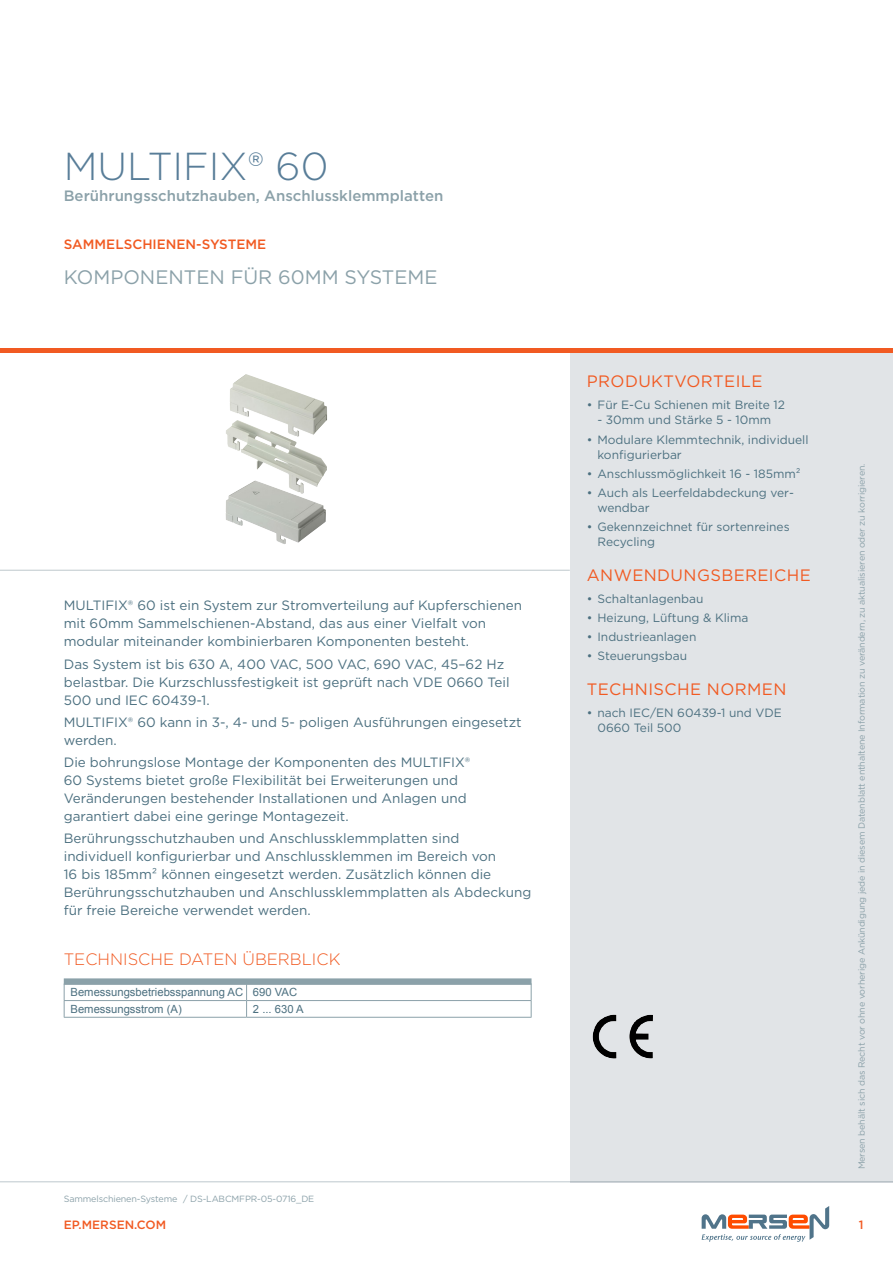
<style>
.page{position:relative;width:893px;height:1263px;background:#fff}
.page>*{position:absolute;margin:0;border:0;box-sizing:border-box;transform-origin:0 0}
.t1{font:300 39px "Gotham";color:#587d98}
.t2{font:19.5px "Gotham";color:#8ba1a9}
.t3{font:16.5px "Gotham";letter-spacing:.025em;color:#f15a22}
.t4{font:300 16.5px "Gotham";color:#f15a22}
.t5{font:500 15px "Gotham";color:#8ba1a9}
.t6{font:13.5px/18px "Gotham";color:#4c7080}
.t7{font:500 13.5px "Gotham";color:#f15a22}
.t8{font:12px/15px "Gotham";color:#4c7080}
.t9{font:500 12px "Gotham";color:#f15a22}
.t10{font:11.25px/16.6px "Arial";color:#4c7080}
.t11{font:9px "Gotham";letter-spacing:-.015em;color:#8ba1a9}
</style>
<div class="page">
<hr style="left:0;top:1181px;width:893px;height:1px;background:#bec8cd">
<div style="left:570px;top:353px;width:323px;height:829px;background:#e1e4e7"></div>
<hr style="left:0;top:349px;width:893px;height:4px;background:#f15a22">
<hr style="left:0;top:570px;width:570px;height:1px;background:#bec8cd">
<svg style="left:702px;top:1206px;width:127px;height:36px"></svg>
<div style="left:64px;top:978px;width:467px;height:7px;background:#8ba1a9"></div>
<hr style="left:64px;top:1000px;width:183px;height:1px;background:#8ba1a9">
<svg style="left:64px;top:985px;width:1px;height:32px"></svg>
<hr style="left:64px;top:1017px;width:183px;height:1px;background:#8ba1a9">
<hr style="left:247px;top:1000px;width:284px;height:1px;background:#8ba1a9">
<svg style="left:246px;top:985px;width:1px;height:32px"></svg>
<svg style="left:531px;top:984px;width:1px;height:33px"></svg>
<hr style="left:247px;top:1017px;width:284px;height:1px;background:#8ba1a9">
<img style="left:226px;top:374px;width:101px;height:170px">
<img style="left:592px;top:1014px;width:61px;height:45px">
<h1 class="t1" style="left:64px;top:142px;width:266px">MULTIFIX® 60</h1>
<p class="t5" style="left:64px;top:186px;width:381px">Berührungsschutzhauben, Anschlussklemmplatten</p>
<p class="t7" style="left:64px;top:235px;width:204px">SAMMELSCHIENEN-SYSTEME</p>
<h2 class="t2" style="left:64px;top:264px;width:375px">KOMPONENTEN FÜR 60MM SYSTEME</h2>
<p class="t6" style="left:64px;top:596px;width:460px">MULTIFIX® 60 ist ein System zur Stromverteilung auf Kupferschienen mit 60mm Sammelschienen-Abstand, das aus einer Vielfalt von modular miteinander kombinierbaren Komponenten besteht.</p>
<p class="t6" style="left:64px;top:655px;width:447px">Das System ist bis 630 A, 400 VAC, 500 VAC, 690 VAC, 45–62 Hz belastbar. Die Kurzschlussfestigkeit ist geprüft nach VDE 0660 Teil<br>500 und IEC 60439-1.</p>
<p class="t6" style="left:64px;top:713px;width:459px">MULTIFIX® 60 kann in 3-, 4- und 5- poligen Ausführungen eingesetzt werden.</p>
<p class="t6" style="left:64px;top:753px;width:408px">Die bohrungslose Montage der Komponenten des MULTIFIX® 60 Systems bietet große Flexibilität bei Erweiterungen und Veränderungen bestehender Installationen und Anlagen und garantiert dabei eine geringe Montagezeit.</p>
<p class="t6" style="left:64px;top:829px;width:469px">Berührungsschutzhauben und Anschlussklemmplatten sind<br>individuell konfigurierbar und Anschlussklemmen im Bereich von<br>16 bis 185mm² können eingesetzt werden. Zusätzlich können die Berührungsschutzhauben und Anschlussklemmplatten als Abdeckung für freie Bereiche verwendet werden.</p>
<p class="t4" style="left:64px;top:948px;width:278px">TECHNISCHE DATEN ÜBERBLICK</p>
<p class="t10" style="left:71px;top:984px;width:228px">Bemessungsbetriebsspannung AC 690 VAC<br>Bemessungsstrom (A)</p>
<p class="t10" style="left:253px;top:1001px;width:52px">2 ... 630 A</p>
<p class="t3" style="left:587px;top:371px;width:177px">PRODUKTVORTEILE</p>
<p class="t8" style="left:587px;top:397px;width:200px">• Für E-Cu Schienen mit Breite 12</p>
<p class="t8" style="left:597px;top:412px;width:175px">- 30mm und Stärke 5 - 10mm</p>
<p class="t8" style="left:597px;top:432px;width:213px;text-indent:-11px">• Modulare Klemmtechnik, individuell konfigurierbar</p>
<p class="t8" style="left:587px;top:466px;width:215px">• Anschlussmöglichkeit 16 - 185mm²</p>
<p class="t8" style="left:597px;top:485px;width:198px;text-indent:-11px">• Auch als Leerfeldabdeckung ver&shy;wendbar</p>
<p class="t8" style="left:597px;top:519px;width:194px;text-indent:-11px">• Gekennzeichnet für sortenreines<br>Recycling</p>
<p class="t3" style="left:587px;top:564px;width:225px">ANWENDUNGSBEREICHE</p>
<p class="t8" style="left:587px;top:591px;width:118px">• Schaltanlagenbau</p>
<p class="t8" style="left:587px;top:610px;width:163px">• Heizung, Lüftung &amp; Klima</p>
<p class="t8" style="left:587px;top:629px;width:111px">• Industrieanlagen</p>
<p class="t8" style="left:587px;top:648px;width:102px">• Steuerungsbau</p>
<p class="t3" style="left:587px;top:678px;width:201px">TECHNISCHE NORMEN</p>
<p class="t8" style="left:597px;top:705px;width:186px;text-indent:-11px">• nach IEC/EN 60439-1 und VDE<br>0660 Teil 500</p>
<p class="t11" style="left:856px;top:1169px;width:707px;rotate:-90deg">Mersen behält sich das Recht vor ohne vorherige Ankündigung jede in diesem Datenblatt enthaltene Information zu verändern, zu aktualisieren oder zu korrigieren.</p>
<p class="t11" style="left:64px;top:1193px;width:252px">Sammelschienen-Systeme / DS-LABCMFPR-05-0716_DE</p>
<p class="t9" style="left:64px;top:1217px;width:104px">EP.MERSEN.COM</p>
<p class="t9" style="left:859px;top:1217px;width:6px">1</p>
</div>
